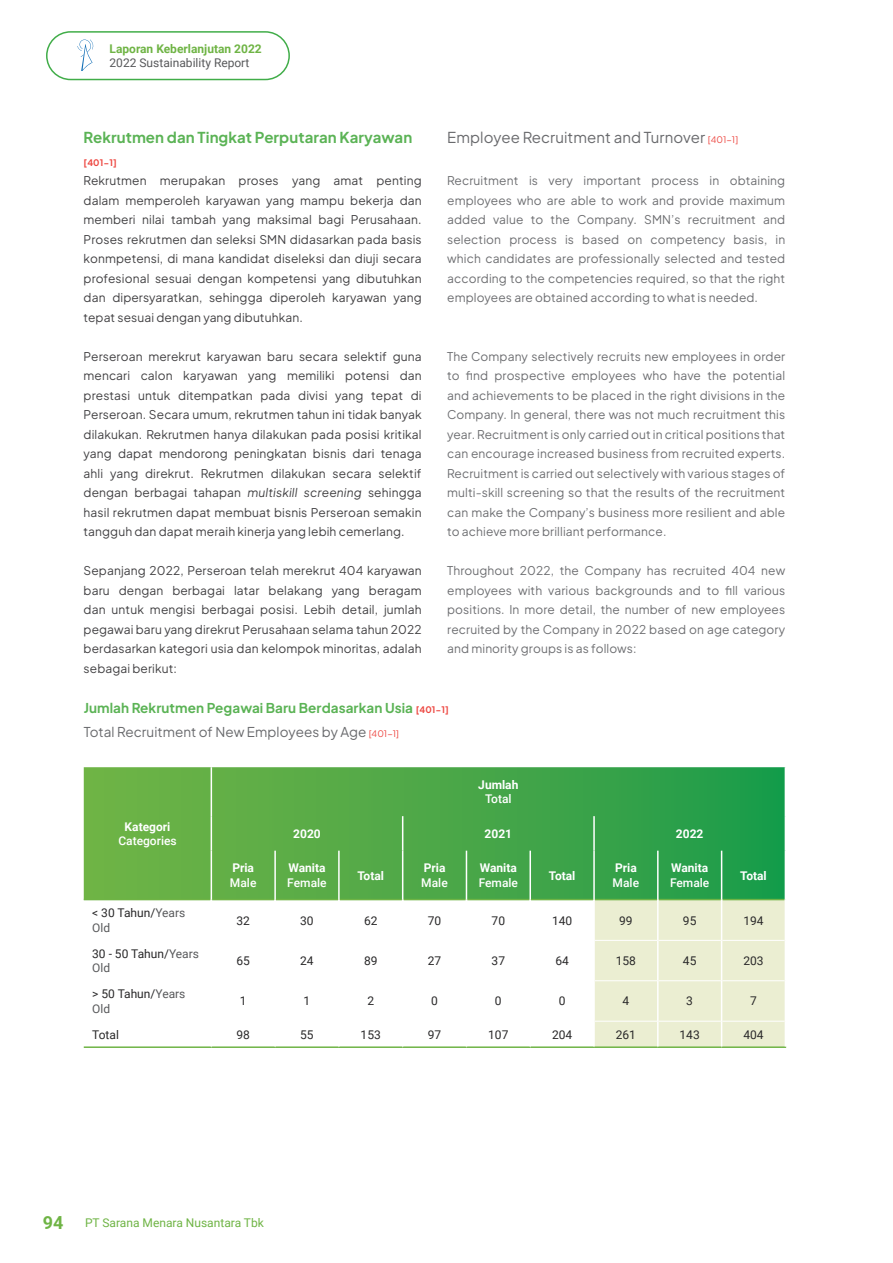
<style>
.page{position:relative;width:893px;height:1263px;background:#fff}
.page>*{position:absolute;margin:0;border:0;box-sizing:border-box;transform-origin:0 0}
.t1{font:700 15px "Plus Jakarta Sans";letter-spacing:.005em;color:#5bb355}
.t2{font:15px "Plus Jakarta Sans";letter-spacing:.005em;color:#696a6d}
.t3{font:700 13.5px/24px "Plus Jakarta Sans";letter-spacing:.005em;color:#5bb355}
.t4{font:12px/19.5px "Plus Jakarta Sans";letter-spacing:.01em;color:#414042;text-align:justify}
.t5{font:12px/19.5px "Plus Jakarta Sans";letter-spacing:.01em;color:#6d6e71;text-align:justify}
.t6{font:12px/14.4px "Roboto";color:#292829}
.t7{font:700 12px "Roboto";color:#fff}
.t8{font:500 12px "Roboto";color:#fff}
.t9{font:12px "Roboto";color:#6fb445}
.t10{font:700 12px "Roboto";color:#6fb445}
.t11{font:12px "Roboto";color:#58595b}
.t12{font:700 9px "Plus Jakarta Sans";color:#ed4640}
.s1{font-style:italic}
.s2{font-size:9px;color:#ed4640}
.s3{font-weight:400;color:#696a6d}
.s4{font-weight:400;font-size:9px;color:#ed4640}
.s5{color:#58595b}
.s6{font-weight:700;font-size:18px}
</style>
<div class="page">
<div style="left:46px;top:31px;width:244px;height:49px;border:2px solid #41ad49;border-radius:24px"></div>
<svg style="left:77px;top:40px;width:17px;height:31px"></svg>
<svg style="left:84px;top:767px;width:701px;height:132px;background:#4aa848"></svg>
<hr style="left:84px;top:899px;width:127px;height:1px;background:#6fb445">
<hr style="left:212px;top:899px;width:62px;height:1px;background:#6fb445">
<hr style="left:276px;top:899px;width:62px;height:1px;background:#6fb445">
<hr style="left:340px;top:899px;width:62px;height:1px;background:#6fb445">
<hr style="left:403px;top:899px;width:63px;height:1px;background:#6fb445">
<hr style="left:467px;top:899px;width:62px;height:1px;background:#6fb445">
<hr style="left:531px;top:899px;width:62px;height:1px;background:#6fb445">
<hr style="left:84px;top:1046px;width:127px;height:2px;background:#6fb445">
<hr style="left:211px;top:1046px;width:64px;height:2px;background:#6fb445">
<hr style="left:275px;top:1046px;width:64px;height:2px;background:#6fb445">
<hr style="left:339px;top:1046px;width:64px;height:2px;background:#6fb445">
<hr style="left:403px;top:1046px;width:63px;height:2px;background:#6fb445">
<hr style="left:466px;top:1046px;width:64px;height:2px;background:#6fb445">
<hr style="left:530px;top:1046px;width:64px;height:2px;background:#6fb445">
<hr style="left:594px;top:1046px;width:64px;height:2px;background:#6fb445">
<hr style="left:658px;top:1046px;width:64px;height:2px;background:#6fb445">
<hr style="left:722px;top:1046px;width:64px;height:2px;background:#6fb445">
<hr style="left:211px;top:767px;width:1px;height:49px;background:#fff">
<hr style="left:211px;top:816px;width:1px;height:35px;background:#fff">
<hr style="left:402px;top:816px;width:1px;height:35px;background:#fff">
<hr style="left:593px;top:816px;width:2px;height:35px;background:#fff">
<hr style="left:211px;top:851px;width:1px;height:48px;background:#fff">
<hr style="left:402px;top:851px;width:1px;height:48px;background:#fff">
<hr style="left:593px;top:851px;width:2px;height:48px;background:#fff">
<hr style="left:274px;top:851px;width:2px;height:48px;background:#fff">
<hr style="left:466px;top:851px;width:1px;height:48px;background:#fff">
<hr style="left:657px;top:851px;width:2px;height:48px;background:#fff">
<hr style="left:338px;top:851px;width:2px;height:48px;background:#fff">
<hr style="left:529px;top:851px;width:2px;height:48px;background:#fff">
<hr style="left:721px;top:851px;width:1px;height:48px;background:#fff">
<svg style="left:594px;top:899px;width:192px;height:148px;background:#eaeed2"></svg>
<p class="t10" style="left:110px;top:40px;width:154px">Laporan Keberlanjutan 2022</p>
<p class="t11" style="left:110px;top:54px;width:141px">2022 Sustainability Report</p>
<p class="t1" style="left:84px;top:125px;width:330px">Rekrutmen dan Tingkat Perputaran Karyawan</p>
<p class="t12" style="left:84px;top:155px;width:35px">[401-1]</p>
<p class="t4" style="left:84px;top:170px;width:340px">Rekrutmen merupakan proses yang amat penting dalam memperoleh karyawan yang mampu bekerja dan memberi nilai tambah yang maksimal bagi Perusahaan.<br>Proses rekrutmen dan seleksi SMN didasarkan pada basis konmpetensi, di mana kandidat diseleksi dan diuji secara profesional sesuai dengan kompetensi yang dibutuhkan dan dipersyaratkan, sehingga diperoleh karyawan yang tepat sesuai dengan yang dibutuhkan.</p>
<p class="t4" style="left:84px;top:345px;width:340px">Perseroan merekrut karyawan baru secara selektif guna mencari calon karyawan yang memiliki potensi dan prestasi untuk ditempatkan pada divisi yang tepat di Perseroan. Secara umum, rekrutmen tahun ini tidak banyak dilakukan. Rekrutmen hanya dilakukan pada posisi kritikal yang dapat mendorong peningkatan bisnis dari tenaga ahli yang direkrut. Rekrutmen dilakukan secara selektif dengan berbagai tahapan <span class="s1">multiskill screening</span> sehingga hasil rekrutmen dapat membuat bisnis Perseroan semakin tangguh dan dapat meraih kinerja yang lebih cemerlang.</p>
<p class="t4" style="left:84px;top:560px;width:340px">Sepanjang 2022, Perseroan telah merekrut 404 karyawan baru dengan berbagai latar belakang yang beragam dan untuk mengisi berbagai posisi. Lebih detail, jumlah pegawai baru yang direkrut Perusahaan selama tahun 2022 berdasarkan kategori usia dan kelompok minoritas, adalah sebagai berikut:</p>
<p class="t2" style="left:447px;top:125px;width:292px">Employee Recruitment and Turnover <span class="s2">[401-1]</span></p>
<p class="t5" style="left:447px;top:170px;width:340px">Recruitment is very important process in obtaining employees who are able to work and provide maximum added value to the Company. SMN’s recruitment and selection process is based on competency basis, in which candidates are professionally selected and tested according to the competencies required, so that the right employees are obtained according to what is needed.</p>
<p class="t5" style="left:447px;top:345px;width:340px">The Company selectively recruits new employees in order to find prospective employees who have the potential and achievements to be placed in the right divisions in the Company. In general, there was not much recruitment this year. Recruitment is only carried out in critical positions that can encourage increased business from recruited experts.<br>Recruitment is carried out selectively with various stages of multi-skill screening so that the results of the recruitment can make the Company’s business more resilient and able to achieve more brilliant performance.</p>
<p class="t5" style="left:447px;top:560px;width:340px">Throughout 2022, the Company has recruited 404 new employees with various backgrounds and to fill various positions. In more detail, the number of new employees recruited by the Company in 2022 based on age category and minority groups is as follows:</p>
<p class="t3" style="left:84px;top:695px;width:367px">Jumlah Rekrutmen Pegawai Baru Berdasarkan Usia <span class="s2">[401-1]<br></span><span class="s3">Total Recruitment of New Employees by Age</span> <span class="s4">[401-1]</span></p>
<p class="t7" style="left:478px;top:776px;width:42px">Jumlah</p>
<p class="t8" style="left:485px;top:791px;width:28px">Total</p>
<p class="t7" style="left:125px;top:818px;width:47px">Kategori</p>
<p class="t8" style="left:118px;top:832px;width:60px">Categories</p>
<p class="t7" style="left:232px;top:860px;width:23px">Pria</p>
<p class="t8" style="left:230px;top:874px;width:28px">Male</p>
<p class="t7" style="left:293px;top:825px;width:29px">2020</p>
<p class="t7" style="left:485px;top:825px;width:29px">2021</p>
<p class="t7" style="left:676px;top:825px;width:29px">2022</p>
<p class="t7" style="left:288px;top:860px;width:39px">Wanita</p>
<p class="t8" style="left:287px;top:874px;width:41px">Female</p>
<p class="t7" style="left:357px;top:867px;width:28px">Total</p>
<p class="t7" style="left:424px;top:860px;width:23px">Pria</p>
<p class="t8" style="left:421px;top:874px;width:28px">Male</p>
<p class="t7" style="left:480px;top:860px;width:39px">Wanita</p>
<p class="t8" style="left:479px;top:874px;width:41px">Female</p>
<p class="t7" style="left:549px;top:867px;width:28px">Total</p>
<p class="t7" style="left:615px;top:860px;width:23px">Pria</p>
<p class="t8" style="left:613px;top:874px;width:28px">Male</p>
<p class="t7" style="left:671px;top:860px;width:39px">Wanita</p>
<p class="t8" style="left:670px;top:874px;width:41px">Female</p>
<p class="t7" style="left:740px;top:867px;width:28px">Total</p>
<p class="t6" style="left:92px;top:905px;width:95px">&lt; 30 Tahun/<span class="s5">Years<br>Old</span></p>
<p class="t6" style="left:236px;top:913px;width:15px">32</p>
<p class="t6" style="left:300px;top:913px;width:15px">30</p>
<p class="t6" style="left:364px;top:913px;width:15px">62</p>
<p class="t6" style="left:428px;top:913px;width:15px">70</p>
<p class="t6" style="left:492px;top:913px;width:15px">70</p>
<p class="t6" style="left:552px;top:913px;width:22px">140</p>
<p class="t6" style="left:619px;top:913px;width:15px">99</p>
<p class="t6" style="left:683px;top:913px;width:15px">95</p>
<p class="t6" style="left:743px;top:913px;width:22px">194</p>
<p class="t6" style="left:92px;top:946px;width:108px">30 - 50 Tahun/<span class="s5">Years<br>Old</span></p>
<p class="t6" style="left:236px;top:953px;width:15px">65</p>
<p class="t6" style="left:300px;top:953px;width:15px">24</p>
<p class="t6" style="left:364px;top:953px;width:15px">89</p>
<p class="t6" style="left:428px;top:953px;width:15px">27</p>
<p class="t6" style="left:492px;top:953px;width:15px">37</p>
<p class="t6" style="left:555px;top:953px;width:15px">64</p>
<p class="t6" style="left:616px;top:953px;width:22px">158</p>
<p class="t6" style="left:683px;top:953px;width:15px">45</p>
<p class="t6" style="left:743px;top:953px;width:22px">203</p>
<p class="t6" style="left:92px;top:986px;width:95px">&gt; 50 Tahun/<span class="s5">Years<br>Old</span></p>
<p class="t6" style="left:240px;top:993px;width:8px">1</p>
<p class="t6" style="left:304px;top:993px;width:8px">1</p>
<p class="t6" style="left:367px;top:993px;width:8px">2</p>
<p class="t6" style="left:431px;top:993px;width:8px">0</p>
<p class="t6" style="left:495px;top:993px;width:8px">0</p>
<p class="t6" style="left:559px;top:993px;width:8px">0</p>
<p class="t6" style="left:622px;top:993px;width:8px">4</p>
<p class="t6" style="left:686px;top:993px;width:8px">3</p>
<p class="t6" style="left:750px;top:993px;width:8px">7</p>
<p class="t6" style="left:92px;top:1027px;width:28px">Total</p>
<p class="t6" style="left:236px;top:1027px;width:15px">98</p>
<p class="t6" style="left:300px;top:1027px;width:15px">55</p>
<p class="t6" style="left:361px;top:1027px;width:22px">153</p>
<p class="t6" style="left:428px;top:1027px;width:15px">97</p>
<p class="t6" style="left:488px;top:1027px;width:22px">107</p>
<p class="t6" style="left:552px;top:1027px;width:22px">204</p>
<p class="t6" style="left:616px;top:1027px;width:22px">261</p>
<p class="t6" style="left:680px;top:1027px;width:22px">143</p>
<p class="t6" style="left:743px;top:1027px;width:22px">404</p>
<p class="t9" style="left:43px;top:1214px;width:223px"><span class="s6">94</span> PT Sarana Menara Nusantara Tbk</p>
</div>
